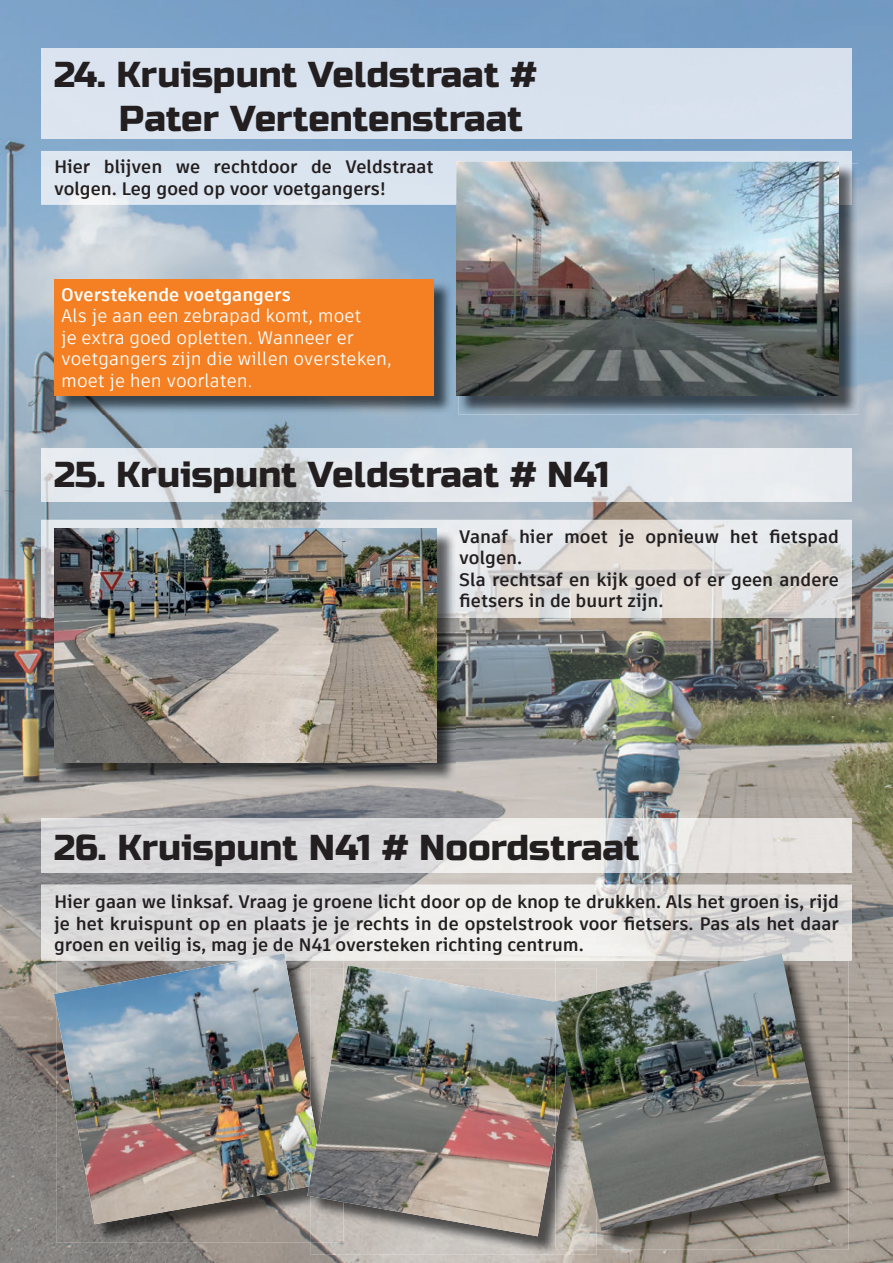
<style>
.page{position:relative;width:893px;height:1263px;background:#fff}
.page>*{position:absolute;margin:0;border:0;box-sizing:border-box;transform-origin:0 0}
.t1{font:36px/43.2px "Russo One";color:#231f20}
.t2{font:700 18px/21.6px "Artifakt Element";color:#231f20}
.t3{font:18px/21.6px "Artifakt Element";color:#fff}
.t4{font:700 18px "Artifakt Element";color:#fff}
</style>
<div class="page">
<img style="left:0;top:0;width:893px;height:1263px">
<div style="left:41px;top:48px;width:811px;height:90px;background:#d8e2ee"></div>
<div style="left:41px;top:151px;width:811px;height:54px;background:#dbe5f0"></div>
<img style="left:458px;top:164px;width:400px;height:251px">
<img style="left:839px;top:164px;width:13px;height:41px">
<img style="left:456px;top:162px;width:383px;height:233px">
<img style="left:56px;top:281px;width:397px;height:133px">
<div style="left:54px;top:279px;width:380px;height:116px;background:#f58023"></div>
<img style="left:41px;top:448px;width:811px;height:54px">
<img style="left:41px;top:520px;width:811px;height:98px">
<img style="left:56px;top:530px;width:400px;height:251px">
<img style="left:54px;top:528px;width:383px;height:234px">
<img style="left:41px;top:819px;width:811px;height:53px">
<img style="left:41px;top:885px;width:811px;height:75px">
<img style="left:57px;top:960px;width:286px;height:283px">
<img style="left:310px;top:956px;width:33px;height:4px">
<img style="left:54px;top:953px;width:256px;height:271px">
<img style="left:310px;top:1236px;width:287px;height:19px">
<img style="left:310px;top:1236px;width:33px;height:7px">
<img style="left:307px;top:965px;width:249px;height:271px">
<img style="left:597px;top:956px;width:252px;height:293px">
<img style="left:556px;top:1231px;width:41px;height:18px">
<img style="left:553px;top:953px;width:277px;height:278px">
<h1 class="t1" style="left:119px;top:54px;width:419px;text-indent:-65px">24. Kruispunt Veldstraat #<br>Pater Vertentenstraat</h1>
<p class="t2" style="left:54px;top:156px;width:381px">Hier blijven we rechtdoor de Veldstraat volgen. Leg goed op voor voetgangers!</p>
<p class="t4" style="left:61px;top:282px;width:231px">Overstekende voetgangers</p>
<p class="t3" style="left:61px;top:305px;width:332px">Als je aan een zebrapad komt, moet<br>je extra goed opletten. Wanneer er voetgangers zijn die willen oversteken, moet je hen voorlaten.</p>
<h1 class="t1" style="left:54px;top:453px;width:557px">25. Kruispunt Veldstraat # N41</h1>
<p class="t2" style="left:459px;top:525px;width:381px">Vanaf hier moet je opnieuw het fietspad volgen.<br>Sla rechtsaf en kijk goed of er geen andere fietsers in de buurt zijn.</p>
<h1 class="t1" style="left:54px;top:827px;width:587px">26. Kruispunt N41 # Noordstraat</h1>
<p class="t2" style="left:54px;top:891px;width:786px;text-align:justify">Hier gaan we linksaf. Vraag je groene licht door op de knop te drukken. Als het groen is, rijd je het kruispunt op en plaats je je rechts in de opstelstrook voor fietsers. Pas als het daar groen en veilig is, mag je de N41 oversteken richting centrum.</p>
</div>
